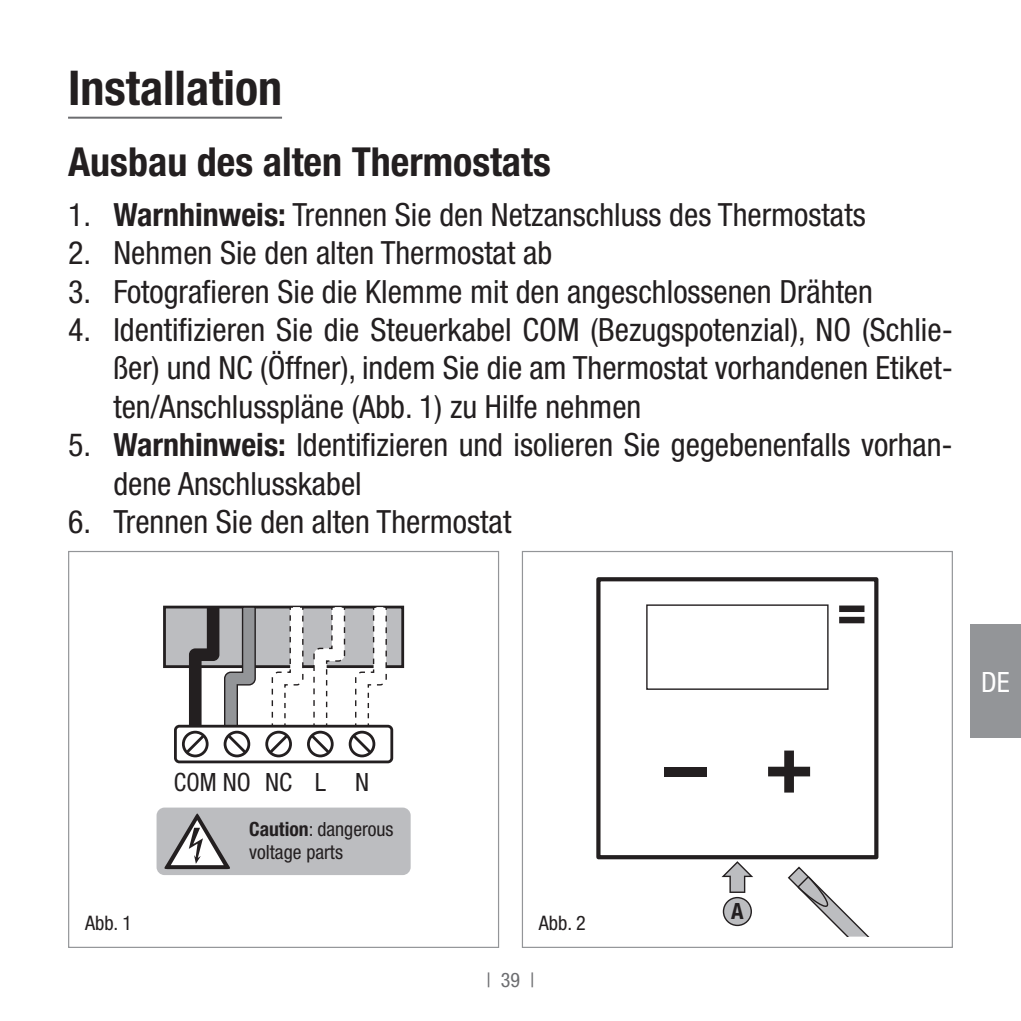
<style>
.page{position:relative;width:1021px;height:1021px;background:#fff}
.page>*{position:absolute;margin:0;border:0;box-sizing:border-box;transform-origin:0 0}
.t1{font:700 condensed 48px "Helvetica Neue";color:#231f20}
.t2{font:700 condensed 40px "Helvetica Neue";color:#231f20}
.t3{font:condensed 32px/38.4px "Helvetica Neue";color:#231f20;text-align:justify}
.t4{font:condensed 28px "Helvetica Neue";color:#fff}
.t5{font:condensed 25.2px "Helvetica Neue";color:#231f20;scale:.95 1}
.t6{font:700 condensed 22.4px "Helvetica Neue";color:#231f20}
.t7{font:condensed 20px "Helvetica Neue";color:#231f20}
.t8{font:condensed 20px "Helvetica Neue";color:#6c6d70}
.t9{font:condensed 19.6px/23.6px "Helvetica Neue";color:#231f20}
.s1{font-weight:700}
</style>
<div class="page">
<div style="left:969px;top:624px;width:51px;height:113px;background:#939598"></div>
<hr style="left:68px;top:117px;width:214px;height:2px;background:#6c6d70">
<div style="left:164px;top:607px;width:239px;height:59px;background:#bcbdc0"></div>
<div style="left:163px;top:605px;width:241px;height:63px;border:3px solid #231f20"></div>
<div style="left:156px;top:807px;width:254px;height:68px;background:#bcbdc0;border-radius:8px"></div>
<div style="left:174px;top:724px;width:219px;height:39px;border:3px solid #231f20;border-radius:4px"></div>
<div style="left:182px;top:730px;width:26px;height:27px;border:3px solid #231f20;border-radius:50%"></div>
<div style="left:224px;top:730px;width:26px;height:27px;border:3px solid #231f20;border-radius:50%"></div>
<div style="left:265px;top:730px;width:27px;height:27px;border:3px solid #231f20;border-radius:50%"></div>
<div style="left:307px;top:730px;width:26px;height:27px;border:3px solid #231f20;border-radius:50%"></div>
<div style="left:349px;top:730px;width:26px;height:27px;border:3px solid #231f20;border-radius:50%"></div>
<svg style="left:266px;top:605px;width:121px;height:151px"></svg>
<svg style="left:183px;top:605px;width:73px;height:151px"></svg>
<svg style="left:164px;top:813px;width:66px;height:56px"></svg>
<div style="left:596px;top:577px;width:282px;height:282px;border:4px solid #231f20"></div>
<div style="left:646px;top:604px;width:182px;height:86px;border:1px solid #231f20"></div>
<div style="left:664px;top:766px;width:42px;height:10px;background:#231f20"></div>
<svg style="left:768px;top:750px;width:42px;height:42px"></svg>
<div style="left:839px;top:616px;width:25px;height:7px;background:#231f20"></div>
<div style="left:839px;top:605px;width:25px;height:7px;background:#231f20"></div>
<svg style="left:787px;top:866px;width:82px;height:70px"></svg>
<svg style="left:721px;top:861px;width:32px;height:31px"></svg>
<div style="left:723px;top:897px;width:28px;height:28px;background:#bcbdc0;border-radius:50%"></div>
<div style="left:722px;top:896px;width:30px;height:30px;border:1px solid #231f20;border-radius:50%"></div>
<h1 class="t1" style="left:68px;top:59px;width:215px">Installation</h1>
<p class="t2" style="left:68px;top:138px;width:484px">Ausbau des alten Thermostats</p>
<p class="t3" style="left:68px;top:195px;width:799px">1. <span class="s1">Warnhinweis:</span> Trennen Sie den Netzanschluss des Thermostats</p>
<p class="t3" style="left:68px;top:233px;width:485px">2. Nehmen Sie den alten Thermostat ab</p>
<p class="t3" style="left:68px;top:272px;width:806px">3. Fotografieren Sie die Klemme mit den angeschlossenen Drähten</p>
<p class="t3" style="left:113px;top:310px;width:841px;text-indent:-45px">4. Identifizieren Sie die Steuerkabel COM (Bezugspotenzial), NO (Schlie&shy;ßer) und NC (Öffner), indem Sie die am Thermostat vorhandenen Etiket&shy;ten/Anschlusspläne (Abb. 1) zu Hilfe nehmen</p>
<p class="t3" style="left:113px;top:425px;width:841px;text-indent:-45px">5. <span class="s1">Warnhinweis:</span> Identifizieren und isolieren Sie gegebenenfalls vorhan&shy;dene Anschlusskabel</p>
<p class="t3" style="left:68px;top:502px;width:445px">6. Trennen Sie den alten Thermostat</p>
<p class="t7" style="left:85px;top:911px;width:48px">Abb. 1</p>
<p class="t5" style="left:174px;top:768px;width:207px">COM NO NC L N</p>
<p class="t9" style="left:249px;top:817px;width:146px"><span class="s1">Caution</span>: dangerous voltage parts</p>
<p class="t7" style="left:539px;top:911px;width:48px">Abb. 2</p>
<p class="t8" style="left:486px;top:968px;width:50px">|39|</p>
<p class="t6" style="left:731px;top:897px;width:14px">A</p>
<p class="t4" style="left:981px;top:665px;width:30px">DE</p>
</div>
